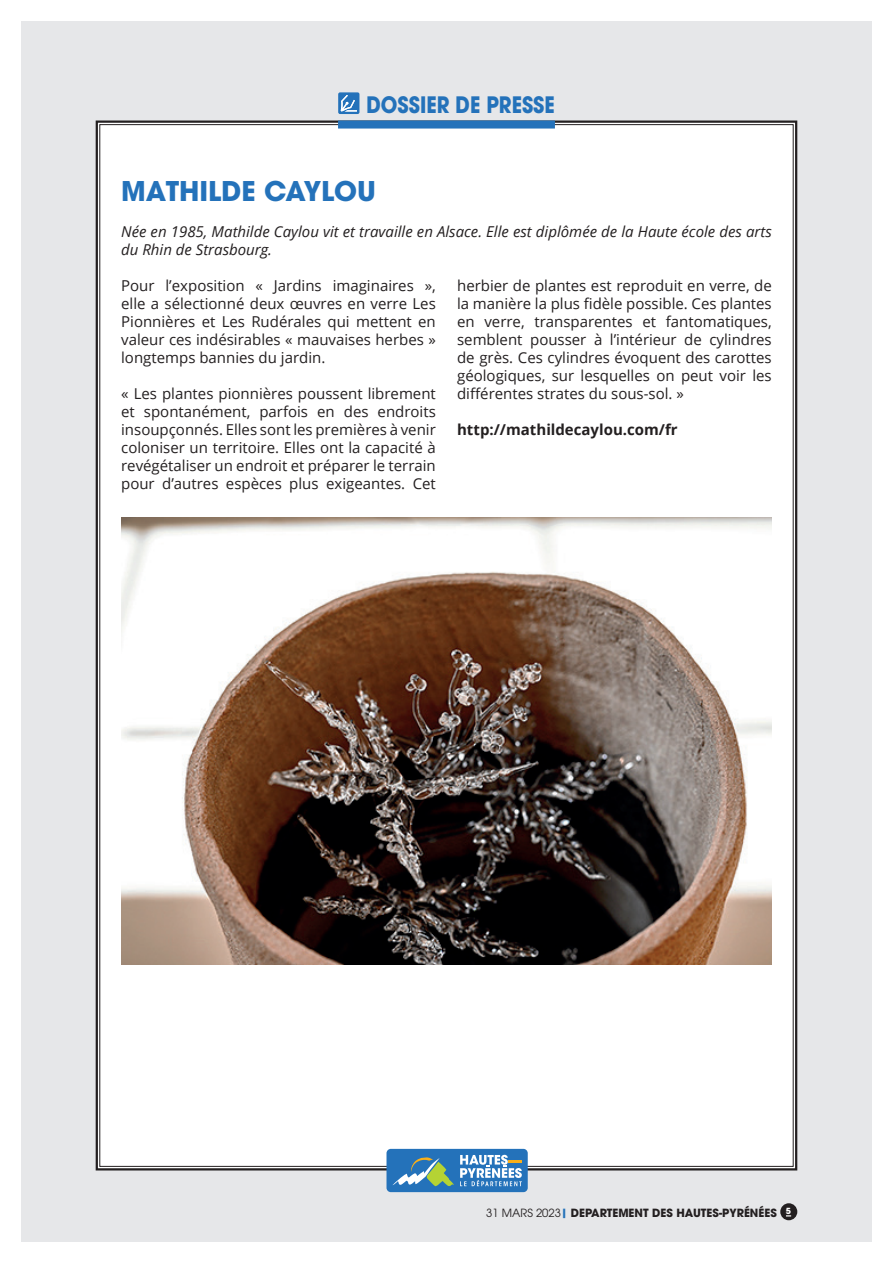
<style>
.page{position:relative;width:893px;height:1263px;background:#fff}
.page>*{position:absolute;margin:0;border:0;box-sizing:border-box;transform-origin:0 0}
.t1{font:700 27px "ITC Avant Garde Pro";color:#2472ba}
.t2{font:700 22.5px "ITC Avant Garde Pro";color:#2472ba;scale:.87 1}
.t3{font:15px/18px "Open Sans";color:#231f20;text-align:justify}
.t4{font:italic 15px/18px "Open Sans";color:#231f20}
.t5{font:700 15px "Open Sans";color:#231f20}
.t6{font:700 11.25px "ITC Avant Garde Pro";color:#231f20}
.s1{font-weight:400}
.s2{color:#2472ba}
</style>
<div class="page">
<div style="left:21px;top:21px;width:851px;height:1221px;background:#e6e7e9"></div>
<div style="left:95px;top:120px;width:703px;height:1051px;background:#fff"></div>
<div style="left:338px;top:120px;width:217px;height:9px;background:#2472ba"></div>
<div style="left:338px;top:92px;width:21px;height:22px;border:2px solid #2472ba"></div>
<svg style="left:341px;top:95px;width:16px;height:17px"></svg>
<div style="left:780px;top:1203px;width:17px;height:17px;background:#231f20;border-radius:50%"></div>
<div style="left:386px;top:1149px;width:142px;height:43px;background:#2472ba;border-radius:4px"></div>
<svg style="left:460px;top:1155px;width:62px;height:31px"></svg>
<svg style="left:392px;top:1157px;width:62px;height:29px"></svg>
<img style="left:121px;top:518px;width:651px;height:447px">
<h2 class="t2" style="left:366px;top:89px;width:218px">DOSSIER DE PRESSE</h2>
<h1 class="t1" style="left:121px;top:173px;width:256px">MATHILDE CAYLOU</h1>
<p class="t4" style="left:121px;top:222px;width:652px">Née en 1985, Mathilde Caylou vit et travaille en Alsace. Elle est diplômée de la Haute école des arts du Rhin de Strasbourg.</p>
<p class="t3" style="left:121px;top:276px;width:316px">Pour l’exposition « Jardins imaginaires », elle a sélectionné deux œuvres en verre Les Pionnières et Les Rudérales qui mettent en valeur ces indésirables « mauvaises herbes » longtemps bannies du jardin.</p>
<p class="t3" style="left:121px;top:384px;width:316px">« Les plantes pionnières poussent librement et spontanément, parfois en des endroits insoupçonnés. Elles sont les premières à venir coloniser un territoire. Elles ont la capacité à revégétaliser un endroit et préparer le terrain pour d’autres espèces plus exigeantes. Cet</p>
<p class="t3" style="left:457px;top:276px;width:316px">herbier de plantes est reproduit en verre, de la manière la plus fidèle possible. Ces plantes en verre, transparentes et fantomatiques, semblent pousser à l’intérieur de cylindres de grès. Ces cylindres évoquent des carottes géologiques, sur lesquelles on peut voir les différentes strates du sous-sol. »</p>
<p class="t5" style="left:457px;top:419px;width:222px">http://mathildecaylou.com/fr</p>
<p class="t6" style="left:486px;top:1205px;width:306px"><span class="s1">31 MARS 2023</span><span class="s2">|</span> DEPARTEMENT DES HAUTES-PYRÉNÉES <sup>5</sup></p>
</div>
